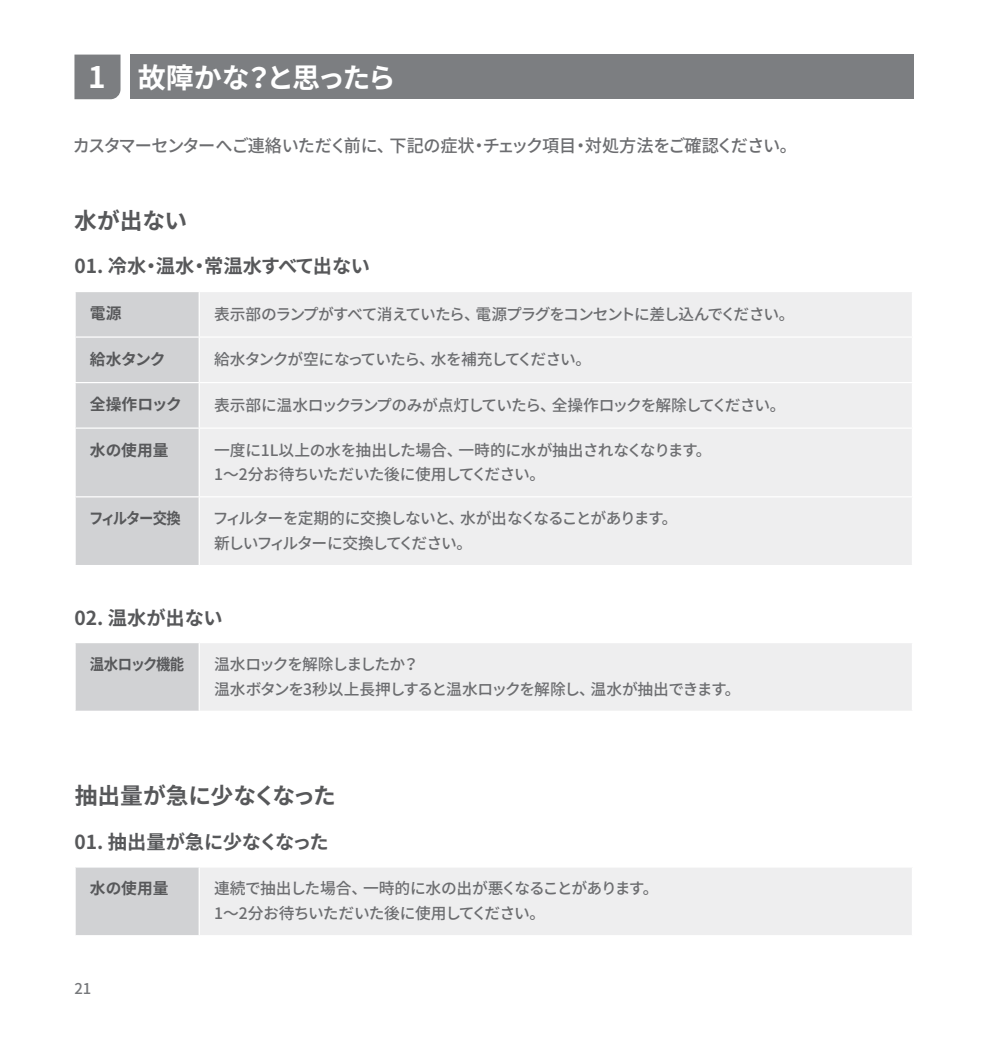
<style>
.page{position:relative;width:1003px;height:1042px;background:#fff}
.page>*{position:absolute;margin:0;border:0;box-sizing:border-box;transform-origin:0 0}
.t1{font:700 29.75px "Noto Sans CJ Kjp";color:#fff}
.t2{font:700 28px "Noto Sans CJ Kjp";letter-spacing:-.085em;color:#fff}
.t3{font:700 22.75px "Noto Sans CJ Kjp";letter-spacing:-.005em;color:#57585a}
.t4{font:700 19.25px "Noto Sans CJ Kjp";color:#57585a}
.t5{font:500 17.5px "Noto Sans CJ Kjp";letter-spacing:-.06em;color:#6c6d70}
.t6{font:500 15.75px/24.5px "Noto Sans CJ Kjp";letter-spacing:-.065em;color:#6c6d70}
.t7{font:500 15.75px/24.5px "Noto Sans CJ Kjp";letter-spacing:-.02em;color:#6c6d70}
.t8{font:500 15.75px/24.5px "Noto Sans CJ Kjp";letter-spacing:-.03em;color:#6c6d70}
.t9{font:700 15.75px "Noto Sans CJ Kjp";letter-spacing:-.03em;color:#57585a}
.t10{font:700 15.75px "Noto Sans CJ Kjp";letter-spacing:-.07em;color:#57585a;scale:.91 1}
.t11{font:700 15.75px "Noto Sans CJ Kjp";letter-spacing:-.085em;color:#57585a;scale:.91 1}
.t12{font:500 14.88px "Noto Sans CJ Kjp";color:#76787b}
</style>
<div class="page">
<div style="left:130px;top:55px;width:783px;height:44px;background:#7c7e81"></div>
<div style="left:74px;top:55px;width:46px;height:44px;background:#7c7e81"></div>
<div style="left:75px;top:642px;width:124px;height:69px;background:#d1d2d4"></div>
<div style="left:199px;top:642px;width:713px;height:69px;background:#eeeeef"></div>
<hr style="left:74px;top:642px;width:125px;height:1px;background:#fff">
<hr style="left:74px;top:643px;width:2px;height:68px;background:#fff">
<hr style="left:199px;top:642px;width:713px;height:1px;background:#fff">
<hr style="left:198px;top:643px;width:2px;height:68px;background:#fff">
<hr style="left:911px;top:643px;width:1px;height:68px;background:#fff">
<div style="left:76px;top:292px;width:122px;height:273px;background:#d1d2d4"></div>
<div style="left:200px;top:292px;width:711px;height:273px;background:#eeeeef"></div>
<hr style="left:74px;top:336px;width:125px;height:2px;background:#fff">
<hr style="left:199px;top:336px;width:713px;height:2px;background:#fff">
<hr style="left:74px;top:382px;width:125px;height:1px;background:#fff">
<hr style="left:199px;top:382px;width:713px;height:1px;background:#fff">
<hr style="left:74px;top:427px;width:125px;height:2px;background:#fff">
<hr style="left:199px;top:427px;width:713px;height:2px;background:#fff">
<hr style="left:74px;top:496px;width:125px;height:1px;background:#fff">
<hr style="left:199px;top:496px;width:713px;height:1px;background:#fff">
<div style="left:75px;top:867px;width:124px;height:68px;background:#d1d2d4"></div>
<div style="left:199px;top:867px;width:713px;height:68px;background:#eeeeef"></div>
<hr style="left:74px;top:867px;width:2px;height:68px;background:#fff">
<hr style="left:198px;top:867px;width:2px;height:68px;background:#fff">
<hr style="left:911px;top:867px;width:1px;height:68px;background:#fff">
<p class="t1" style="left:88px;top:61px;width:19px">1</p>
<p class="t2" style="left:138px;top:61px;width:259px">故障かな？と思ったら</p>
<p class="t5" style="left:73px;top:136px;width:725px">カスタマーセンターへご連絡いただく前に、下記の症状・チェック項目・対処方法をご確認ください。</p>
<p class="t3" style="left:74px;top:207px;width:115px">水が出ない</p>
<p class="t4" style="left:74px;top:255px;width:297px">01. 冷水・温水・常温水すべて出ない</p>
<p class="t9" style="left:90px;top:304px;width:33px">電源</p>
<p class="t6" style="left:214px;top:302px;width:581px">表示部のランプがすべて消えていたら、電源プラグをコンセントに差し込んでください。</p>
<p class="t9" style="left:90px;top:350px;width:77px">給水タンク</p>
<p class="t6" style="left:214px;top:347px;width:378px">給水タンクが空になっていたら、水を補充してください。</p>
<p class="t9" style="left:90px;top:395px;width:93px">全操作ロック</p>
<p class="t6" style="left:214px;top:393px;width:572px">表示部に温水ロックランプのみが点灯していたら、全操作ロックを解除してください。</p>
<p class="t9" style="left:90px;top:441px;width:80px">水の使用量</p>
<p class="t7" style="left:214px;top:438px;width:499px">一度に1L以上の水を抽出した場合、一時的に水が抽出されなくなります。<br>1～2分お待ちいただいた後に使用してください。</p>
<p class="t11" style="left:89px;top:510px;width:102px">フィルター交換</p>
<p class="t6" style="left:213px;top:506px;width:466px">フィルターを定期的に交換しないと、水が出なくなることがあります。新しいフィルターに交換してください。</p>
<p class="t4" style="left:74px;top:607px;width:150px">02. 温水が出ない</p>
<p class="t10" style="left:90px;top:655px;width:105px">温水ロック機能</p>
<p class="t6" style="left:214px;top:652px;width:206px">温水ロックを解除しましたか？</p>
<p class="t6" style="left:214px;top:677px;width:527px">温水ボタンを3秒以上長押しすると温水ロックを解除し、温水が抽出できます。</p>
<p class="t3" style="left:75px;top:783px;width:262px">抽出量が急に少なくなった</p>
<p class="t4" style="left:74px;top:830px;width:255px">01. 抽出量が急に少なくなった</p>
<p class="t9" style="left:90px;top:880px;width:80px">水の使用量</p>
<p class="t8" style="left:214px;top:877px;width:445px">連続で抽出した場合、一時的に水の出が悪くなることがあります。<br>1～2分お待ちいただいた後に使用してください。</p>
<p class="t12" style="left:74px;top:979px;width:18px">21</p>
</div>
